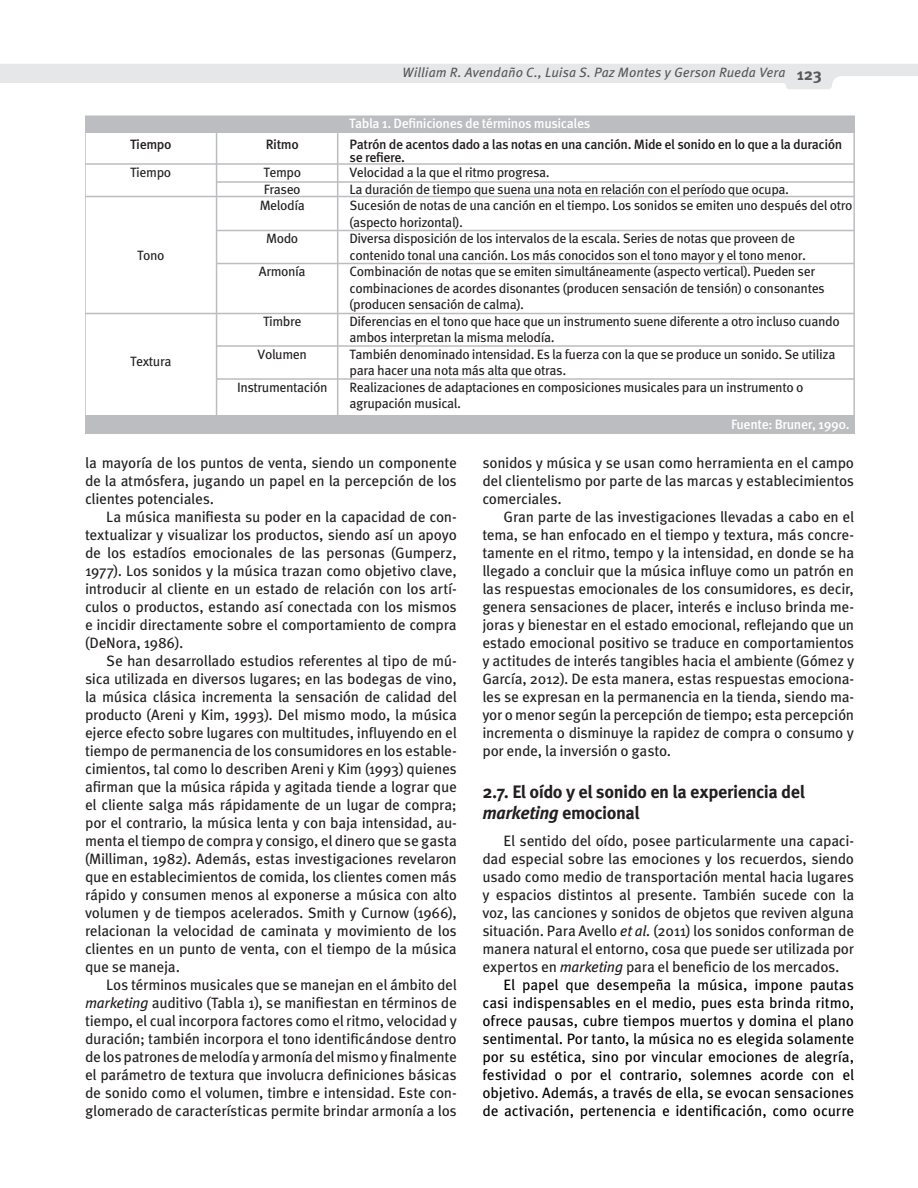
<style>
.page{position:relative;width:918px;height:1188px;background:#fff}
.page>*{position:absolute;margin:0;border:0;box-sizing:border-box;transform-origin:0 0}
.su_subtitulos{font:700 18px/21px "Meta Pro";letter-spacing:-.025em;color:#231f20}
.cuerpo_d_etexto{font:15px/18px "Meta Pro";letter-spacing:-.02em;color:#231f20;text-align:justify}
.cuerpo_d_etexto-2{font:15px/18px "Meta Pro";letter-spacing:-.01em;color:#000;text-align:justify}
.t1{font:13.5px/16.5px "Meta Pro";letter-spacing:-.03em;color:#231f20;text-align:center}
.t2{font:500 13.5px/13.5px "Meta Pro";letter-spacing:-.03em;color:#231f20}
.t3{font:500 13.5px "Meta Pro";letter-spacing:-.03em;color:#fff}
.t4{font:italic 13.5px "Meta Pro";letter-spacing:.005em;color:#57585a}
.s1{font-weight:700;font-style:normal;font-size:16.5px}
.s2{font-style:italic}
</style>
<div class="page">
<svg style="left:0;top:64px;width:918px;height:25px"></svg>
<div style="left:85px;top:116px;width:769px;height:17px;background:#bcbdc0"></div>
<div style="left:85px;top:415px;width:769px;height:19px;background:#bcbdc0"></div>
<div style="left:85px;top:115px;width:770px;height:319px;border:2px solid #bcbdc0"></div>
<hr style="left:216px;top:133px;width:1px;height:282px;background:#bcbdc0">
<hr style="left:337px;top:133px;width:1px;height:282px;background:#bcbdc0">
<hr style="left:85px;top:163px;width:769px;height:2px;background:#bcbdc0">
<hr style="left:217px;top:181px;width:637px;height:2px;background:#bcbdc0">
<hr style="left:217px;top:230px;width:637px;height:1px;background:#bcbdc0">
<hr style="left:217px;top:263px;width:637px;height:1px;background:#bcbdc0">
<hr style="left:217px;top:345px;width:637px;height:2px;background:#bcbdc0">
<hr style="left:217px;top:378px;width:637px;height:2px;background:#bcbdc0">
<hr style="left:85px;top:313px;width:769px;height:1px;background:#bcbdc0">
<hr style="left:85px;top:196px;width:769px;height:1px;background:#bcbdc0">
<p class="t4" style="left:403px;top:64px;width:421px">William R. Avendaño C., Luisa S. Paz Montes y Gerson Rueda Vera <span class="s1">123</span></p>
<p class="t3" style="left:349px;top:115px;width:243px">Tabla 1. Definiciones de términos musicales</p>
<p class="t2" style="left:130px;top:138px;width:43px">Tiempo</p>
<p class="t2" style="left:266px;top:138px;width:35px">Ritmo</p>
<p class="t2" style="left:350px;top:138px;width:494px">Patrón de acentos dado a las notas en una canción. Mide el sonido en lo que a la duración se refiere.</p>
<p class="t1" style="left:130px;top:165px;width:43px">Tiempo</p>
<p class="t1" style="left:350px;top:165px;width:504px;text-align:left">Velocidad a la que el ritmo progresa.<br>La duración de tiempo que suena una nota en relación con el período que ocupa.<br>Sucesión de notas de una canción en el tiempo. Los sonidos se emiten uno después del otro (aspecto horizontal).<br>Diversa disposición de los intervalos de la escala. Series de notas que proveen de contenido tonal una canción. Los más conocidos son el tono mayor y el tono menor.<br>Combinación de notas que se emiten simultáneamente (aspecto vertical). Pueden ser combinaciones de acordes disonantes (producen sensación de tensión) o consonantes (producen sensación de calma).<br>Diferencias en el tono que hace que un instrumento suene diferente a otro incluso cuando ambos interpretan la misma melodía.<br>También denominado intensidad. Es la fuerza con la que se produce un sonido. Se utiliza para hacer una nota más alta que otras.<br>Realizaciones de adaptaciones en composiciones musicales para un instrumento o agrupación musical.</p>
<p class="t1" style="left:260px;top:165px;width:47px">Tempo<br>Fraseo<br>Melodía</p>
<p class="t1" style="left:266px;top:231px;width:34px">Modo</p>
<p class="t1" style="left:259px;top:264px;width:48px">Armonía</p>
<p class="t1" style="left:263px;top:313px;width:40px">Timbre</p>
<p class="t1" style="left:258px;top:346px;width:51px">Volumen</p>
<p class="t1" style="left:237px;top:379px;width:92px">Instrumentación</p>
<p class="t1" style="left:137px;top:247px;width:29px">Tono</p>
<p class="t1" style="left:130px;top:354px;width:43px">Textura</p>
<p class="cuerpo_d_etexto" style="left:85px;top:454px;width:373px">la mayoría de los puntos de venta, siendo un componente de la atmósfera, jugando un papel en la percepción de los clientes potenciales.</p>
<p class="cuerpo_d_etexto" style="left:85px;top:508px;width:373px;text-indent:21px">La música manifiesta su poder en la capacidad de con&shy;textualizar y visualizar los productos, siendo así un apoyo de los estadíos emocionales de las personas (Gumperz, 1977). Los sonidos y la música trazan como objetivo clave, introducir al cliente en un estado de relación con los artí&shy;culos o productos, estando así conectada con los mismos e incidir directamente sobre el comportamiento de compra (DeNora, 1986).</p>
<p class="cuerpo_d_etexto" style="left:85px;top:652px;width:373px;text-indent:21px">Se han desarrollado estudios referentes al tipo de mú&shy;sica utilizada en diversos lugares; en las bodegas de vino, la música clásica incrementa la sensación de calidad del producto (Areni y Kim, 1993). Del mismo modo, la música ejerce efecto sobre lugares con multitudes, influyendo en el tiempo de permanencia de los consumidores en los estable&shy;cimientos, tal como lo describen Areni y Kim (1993) quienes afirman que la música rápida y agitada tiende a lograr que el cliente salga más rápidamente de un lugar de compra; por el contrario, la música lenta y con baja intensidad, au&shy;menta el tiempo de compra y consigo, el dinero que se gasta (Milliman, 1982). Además, estas investigaciones revelaron que en establecimientos de comida, los clientes comen más rápido y consumen menos al exponerse a música con alto volumen y de tiempos acelerados. Smith y Curnow (1966), relacionan la velocidad de caminata y movimiento de los clientes en un punto de venta, con el tiempo de la música que se maneja.</p>
<p class="cuerpo_d_etexto" style="left:85px;top:976px;width:373px;text-indent:21px">Los términos musicales que se manejan en el ámbito del <span class="s2">marketing</span> auditivo (Tabla 1), se manifiestan en términos de tiempo, el cual incorpora factores como el ritmo, velocidad y duración; también incorpora el tono identificándose dentro de los patrones de melodía y armonía del mismo y finalmente el parámetro de textura que involucra definiciones básicas de sonido como el volumen, timbre e intensidad. Este con&shy;glomerado de características permite brindar armonía a los</p>
<p class="t3" style="left:731px;top:415px;width:120px">Fuente: Bruner, 1990.</p>
<p class="cuerpo_d_etexto" style="left:482px;top:454px;width:373px">sonidos y música y se usan como herramienta en el campo del clientelismo por parte de las marcas y establecimientos comerciales.</p>
<p class="cuerpo_d_etexto" style="left:482px;top:508px;width:373px;text-indent:21px">Gran parte de las investigaciones llevadas a cabo en el tema, se han enfocado en el tiempo y textura, más concre&shy;tamente en el ritmo, tempo y la intensidad, en donde se ha llegado a concluir que la música influye como un patrón en las respuestas emocionales de los consumidores, es decir, genera sensaciones de placer, interés e incluso brinda me&shy;joras y bienestar en el estado emocional, reflejando que un estado emocional positivo se traduce en comportamientos y actitudes de interés tangibles hacia el ambiente (Gómez y García, 2012). De esta manera, estas respuestas emociona&shy;les se expresan en la permanencia en la tienda, siendo ma&shy;yor o menor según la percepción de tiempo; esta percepción incrementa o disminuye la rapidez de compra o consumo y por ende, la inversión o gasto.</p>
<p class="su_subtitulos" style="left:482px;top:782px;width:324px">2.7. El oído y el sonido en la experiencia del <span class="s2">marketing</span> emocional</p>
<p class="cuerpo_d_etexto" style="left:482px;top:832px;width:373px;text-indent:21px">El sentido del oído, posee particularmente una capaci&shy;dad especial sobre las emociones y los recuerdos, siendo usado como medio de transportación mental hacia lugares y espacios distintos al presente. También sucede con la voz, las canciones y sonidos de objetos que reviven alguna situación. Para Avello <span class="s2">et al.</span> (2011) los sonidos conforman de manera natural el entorno, cosa que puede ser utilizada por expertos en <span class="s2">marketing</span> para el beneficio de los mercados.</p>
<p class="cuerpo_d_etexto-2" style="left:482px;top:976px;width:373px;text-indent:21px">El papel que desempeña la música, impone pautas casi indispensables en el medio, pues esta brinda ritmo, ofrece pausas, cubre tiempos muertos y domina el plano sentimental. Por tanto, la música no es elegida solamente por su estética, sino por vincular emociones de alegría, festividad o por el contrario, solemnes acorde con el objetivo. Además, a través de ella, se evocan sensaciones de activación, pertenencia e identificación, como ocurre</p>
</div>
